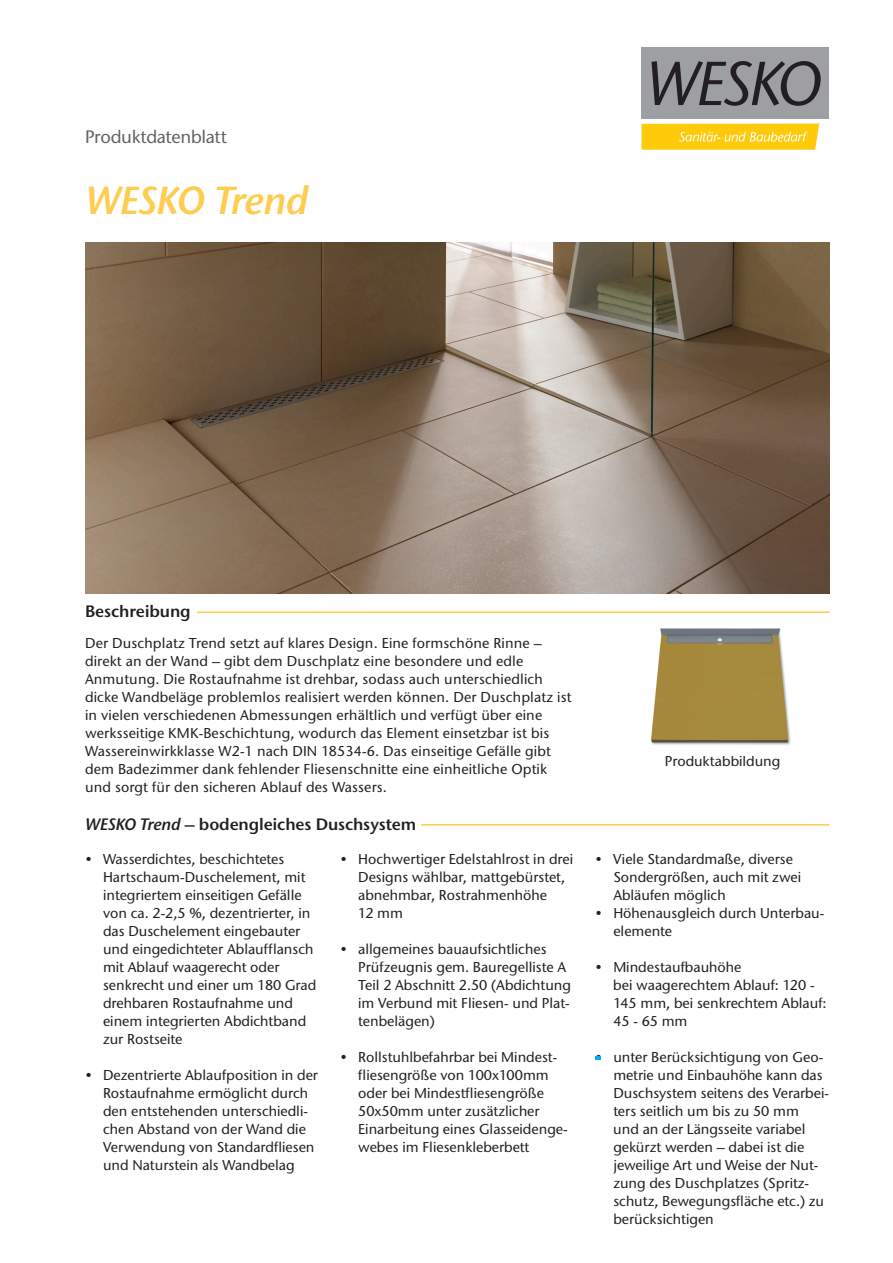
<style>
.page{position:relative;width:893px;height:1263px;background:#fff}
.page>*{position:absolute;margin:0;border:0;box-sizing:border-box;transform-origin:0 0}
.t1{font:italic 600 39px "Stone Sans ITC Std";letter-spacing:-.03em;color:#fecc4e}
.t2{font:500 18px "Stone Sans ITC Std";letter-spacing:-.015em;color:#636366}
.t3{font:600 16.5px "Stone Sans ITC Std";letter-spacing:-.01em;color:#231f20}
.Technische_Daten_Bes{font:500 14.25px/18px "Stone Sans ITC Std";color:#231f20}
.s1{font-style:italic}
</style>
<div class="page">
<div style="left:642px;top:48px;width:187px;height:71px;background:#9d9fa2"></div>
<svg style="left:642px;top:124px;width:177px;height:26px;background:#fecf21"></svg>
<svg style="left:651px;top:61px;width:170px;height:45px"></svg>
<img style="left:85px;top:242px;width:744px;height:351px">
<svg style="left:595px;top:1056px;width:6px;height:4px"></svg>
<img style="left:651px;top:628px;width:140px;height:117px">
<hr style="left:197px;top:611px;width:632px;height:2px;background:#fecc4e">
<hr style="left:421px;top:824px;width:408px;height:1px;background:#fecc4e">
<p class="t2" style="left:85px;top:125px;width:143px">Produktdatenblatt</p>
<p class="t1" style="left:85px;top:177px;width:225px">WESKO Trend</p>
<p class="t3" style="left:85px;top:601px;width:107px">Beschreibung</p>
<p class="Technische_Daten_Bes" style="left:85px;top:633px;width:458px">Der Duschplatz Trend setzt auf klares Design. Eine formschöne Rinne –</p>
<p class="Technische_Daten_Bes" style="left:85px;top:651px;width:488px">direkt an der Wand – gibt dem Duschplatz eine besondere und edle Anmutung. Die Rostaufnahme ist drehbar, sodass auch unterschiedlich dicke Wandbeläge problemlos realisiert werden können. Der Duschplatz ist in vielen verschiedenen Abmessungen erhältlich und verfügt über eine werksseitige KMK-Beschichtung, wodurch das Element einsetzbar ist bis Wassereinwirkklasse W2-1 nach DIN 18534-6. Das einseitige Gefälle gibt dem Badezimmer dank fehlender Fliesenschnitte eine einheitliche Optik und sorgt für den sicheren Ablauf des Wassers.</p>
<p class="t3" style="left:85px;top:814px;width:333px"><span class="s1">WESKO Trend</span> – bodengleiches Duschsystem</p>
<p class="Technische_Daten_Bes" style="left:103px;top:849px;width:215px;text-indent:-18px">• Wasserdichtes, beschichtetes<br>Hartschaum-Duschelement, mit integriertem einseitigen Gefälle von ca. 2-2,5 %, dezentrierter, in das Duschelement eingebauter und eingedichteter Ablaufflansch mit Ablauf waagerecht oder senkrecht und einer um 180 Grad drehbaren Rostaufnahme und einem integrierten Abdichtband zur Rostseite</p>
<p class="Technische_Daten_Bes" style="left:103px;top:1065px;width:217px;text-indent:-18px">• Dezentrierte Ablaufposition in der<br>Rostaufnahme ermöglicht durch den entstehenden unterschiedli&shy;chen Abstand von der Wand die<br>Verwendung von Standardfliesen und Naturstein als Wandbelag</p>
<p class="Technische_Daten_Bes" style="left:358px;top:849px;width:216px;text-indent:-18px">• Hochwertiger Edelstahlrost in drei<br>Designs wählbar, mattgebürstet, abnehmbar, Rostrahmenhöhe</p>
<p class="Technische_Daten_Bes" style="left:358px;top:903px;width:46px">12 mm</p>
<p class="Technische_Daten_Bes" style="left:340px;top:939px;width:208px">• allgemeines bauaufsichtliches</p>
<p class="Technische_Daten_Bes" style="left:358px;top:957px;width:209px">Prüfzeugnis gem. Bauregelliste A</p>
<p class="Technische_Daten_Bes" style="left:358px;top:975px;width:214px;text-align:justify">Teil 2 Abschnitt 2.50 (Abdichtung im Verbund mit Fliesen- und Plat&shy;tenbelägen)</p>
<p class="Technische_Daten_Bes" style="left:358px;top:1047px;width:211px;text-indent:-18px">• Rollstuhlbefahrbar bei Mindest&shy;fliesengröße von 100x100mm oder bei Mindestfliesengröße<br>50x50mm unter zusätzlicher<br>Einarbeitung eines Glasseidenge&shy;webes im Fliesenkleberbett</p>
<p class="Technische_Daten_Bes" style="left:665px;top:752px;width:117px">Produktabbildung</p>
<p class="Technische_Daten_Bes" style="left:613px;top:849px;width:189px;text-indent:-18px">• Viele Standardmaße, diverse<br>Sondergrößen, auch mit zwei<br>Abläufen möglich</p>
<p class="Technische_Daten_Bes" style="left:613px;top:903px;width:212px;text-indent:-18px">• Höhenausgleich durch Unterbau&shy;elemente</p>
<p class="Technische_Daten_Bes" style="left:595px;top:957px;width:148px">• Mindestaufbauhöhe</p>
<p class="Technische_Daten_Bes" style="left:613px;top:975px;width:215px">bei waagerechtem Ablauf: 120 -<br>145 mm, bei senkrechtem Ablauf:<br>45 - 65 mm</p>
<p class="Technische_Daten_Bes" style="left:613px;top:1047px;width:217px;text-indent:-18px">• unter Berücksichtigung von Geo&shy;metrie und Einbauhöhe kann das<br>Duschsystem seitens des Verarbei&shy;ters seitlich um bis zu 50 mm</p>
<p class="Technische_Daten_Bes" style="left:613px;top:1119px;width:212px">und an der Längsseite variabel gekürzt werden – dabei ist die jeweilige Art und Weise der Nut&shy;zung des Duschplatzes (Spritz&shy;schutz, Bewegungsfläche etc.) zu berücksichtigen</p>
</div>
